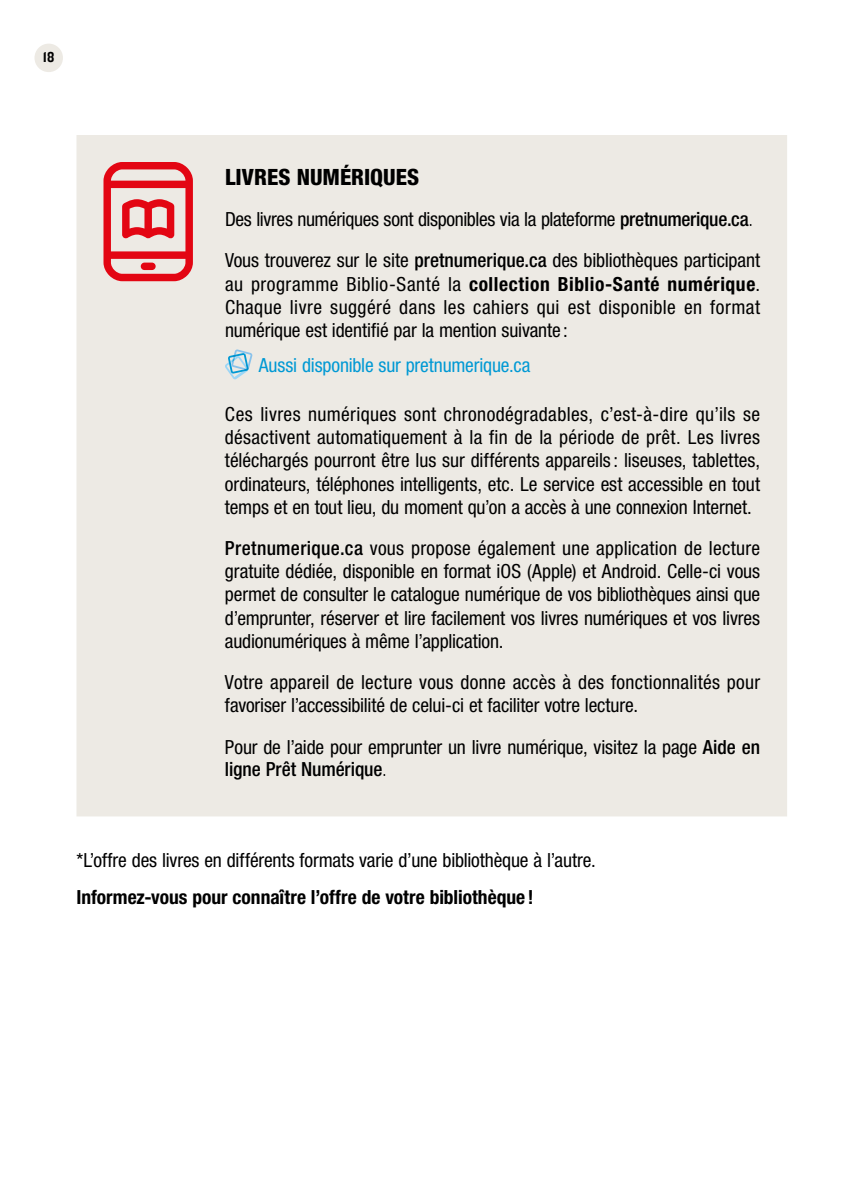
<style>
.page{position:relative;width:864px;height:1188px;background:#fff}
.page>*{position:absolute;margin:0;border:0;box-sizing:border-box;transform-origin:0 0}
.t1{font:800 condensed 22.5px "Helvetica Neue LT Std";color:#000}
.t2{font:condensed 19.5px/23.2px "Helvetica Neue LT Std";letter-spacing:-.005em;color:#000}
.t3{font:700 condensed 19.5px "Helvetica Neue LT Std";color:#000}
.t4{font:condensed 19.5px "Helvetica Neue LT Std";letter-spacing:-.01em;color:#0099d4}
.t5{font:15px "Knockout HTF50 Welterweight";color:#000}
.s1{font-weight:500}
.s2{font-weight:300}
.s3{font-weight:700}
</style>
<div class="page">
<div style="left:34px;top:44px;width:29px;height:28px;background:#edeae4;border-radius:50%"></div>
<div style="left:76px;top:135px;width:711px;height:681px;background:#edeae4"></div>
<svg style="left:104px;top:162px;width:89px;height:119px;background:#e87c7f"></svg>
<svg style="left:225px;top:349px;width:27px;height:30px"></svg>
<p class="t5" style="left:43px;top:50px;width:13px">18</p>
<p class="t1" style="left:225px;top:163px;width:196px">LIVRES NUMÉRIQUES</p>
<p class="t2" style="left:225px;top:198px;width:537px;line-height:41.2px">Des livres numériques sont disponibles via la plateforme <span class="s1">pretnumerique.ca</span><span class="s2">.<br></span>Vous trouverez sur le site <span class="s1">pretnumerique.ca</span> des bibliothèques participant</p>
<p class="t2" style="left:225px;top:272px;width:537px;text-align:justify">au programme Biblio-Santé la <span class="s3">collection Biblio-Santé numérique</span>.<br>Chaque livre suggéré dans les cahiers qui est disponible en format numérique est identifié par la mention suivante :</p>
<p class="t4" style="left:259px;top:354px;width:273px">Aussi disponible sur pretnumerique.ca</p>
<p class="t2" style="left:225px;top:402px;width:537px;text-align:justify">Ces livres numériques sont chronodégradables, c’est-à-dire qu’ils se désactivent automatiquement à la fin de la période de prêt. Les livres téléchargés pourront être lus sur différents appareils : liseuses, tablettes, ordinateurs, téléphones intelligents, etc. Le service est accessible en tout temps et en tout lieu, du moment qu’on a accès à une connexion Internet.</p>
<p class="t2" style="left:225px;top:536px;width:537px;text-align:justify"><span class="s1">Pretnumerique.ca</span> vous propose également une application de lecture gratuite dédiée, disponible en format iOS (Apple) et Android. Celle-ci vous permet de consulter le catalogue numérique de vos bibliothèques ainsi que d’emprunter, réserver et lire facilement vos livres numériques et vos livres audionumériques à même l’application.</p>
<p class="t2" style="left:225px;top:671px;width:537px">Votre appareil de lecture vous donne accès à des fonctionnalités pour favoriser l’accessibilité de celui-ci et faciliter votre lecture.</p>
<p class="t2" style="left:225px;top:736px;width:537px;line-height:22.2px">Pour de l’aide pour emprunter un livre numérique, visitez la page <span class="s1">Aide en ligne Prêt Numérique</span><span class="s2">.</span></p>
<p class="t2" style="left:77px;top:849px;width:521px">*L’offre des livres en différents formats varie d’une bibliothèque à l’autre.</p>
<p class="t3" style="left:77px;top:885px;width:458px">Informez-vous pour connaître l’offre de votre bibliothèque !</p>
</div>
